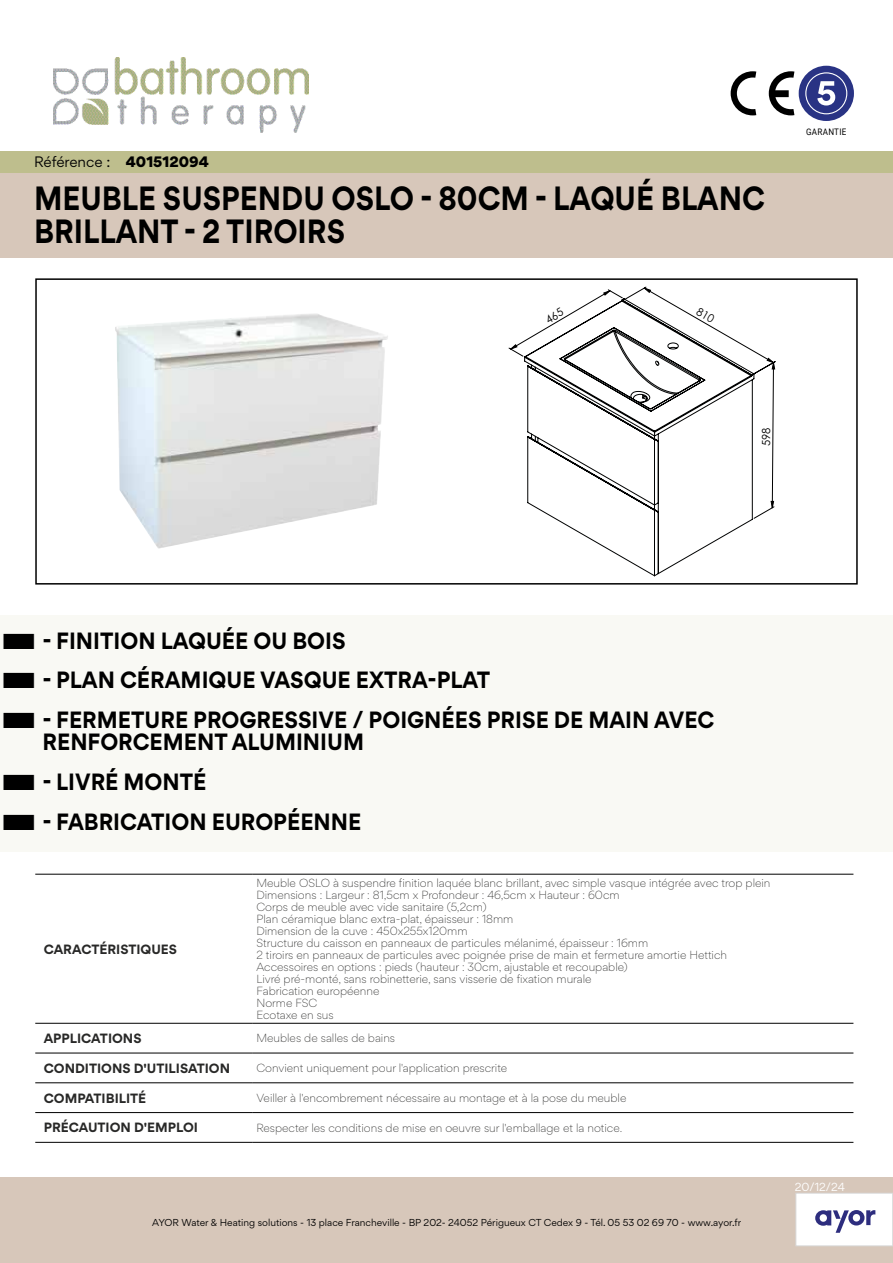
<style>
.page{position:relative;width:893px;height:1263px;background:#fff}
.page>*{position:absolute;margin:0;border:0;box-sizing:border-box;transform-origin:0 0}
.t1{font:700 30px/33px "Gordita";color:#000;scale:.9 1}
.t2{font:700 21px/22.5px "Gordita";color:#000;scale:.95 1}
.t3{font:13.5px "Gordita";letter-spacing:-.005em;color:#000}
.t4{font:700 12px "Gordita";color:#282827}
.t5{font:11.1px "Century Gothic";color:#000}
.t6{font:300 10.5px/12px "Gordita";color:#282827}
.t7{font:10.5px "Gordita";color:#fff}
.t8{font:9px "Gordita";color:#000}
.t9{font:9px "Roboto";letter-spacing:.035em;color:#000;scale:.9 1}
.s1{font-weight:900}
</style>
<div class="page">
<svg style="left:509px;top:287px;width:266px;height:232px"></svg>
<svg style="left:644px;top:288px;width:6px;height:4px"></svg>
<svg style="left:511px;top:345px;width:6px;height:4px"></svg>
<svg style="left:604px;top:291px;width:6px;height:4px"></svg>
<svg style="left:771px;top:501px;width:2px;height:7px"></svg>
<svg style="left:767px;top:358px;width:8px;height:11px"></svg>
<svg style="left:524px;top:298px;width:231px;height:279px"></svg>
<div style="left:0;top:172px;width:893px;height:85px;background:#d7c7ba"></div>
<div style="left:0;top:1178px;width:893px;height:85px;background:#d7c7ba"></div>
<div style="left:796px;top:1193px;width:97px;height:53px;background:#fff"></div>
<div style="left:795px;top:1193px;width:98px;height:53px;border:1px solid #dadada"></div>
<img style="left:115px;top:313px;width:273px;height:236px">
<hr style="left:35px;top:874px;width:217px;height:1px;background:#000">
<hr style="left:252px;top:874px;width:601px;height:1px;background:#000">
<hr style="left:35px;top:1023px;width:217px;height:1px;background:#000">
<hr style="left:252px;top:1023px;width:601px;height:1px;background:#000">
<hr style="left:35px;top:1053px;width:217px;height:1px;background:#000">
<hr style="left:252px;top:1053px;width:601px;height:1px;background:#000">
<hr style="left:35px;top:1082px;width:217px;height:1px;background:#000">
<hr style="left:252px;top:1082px;width:601px;height:1px;background:#000">
<hr style="left:35px;top:1112px;width:217px;height:1px;background:#000">
<hr style="left:252px;top:1112px;width:601px;height:1px;background:#000">
<hr style="left:35px;top:1142px;width:217px;height:1px;background:#000">
<hr style="left:252px;top:1142px;width:601px;height:1px;background:#000">
<svg style="left:731px;top:71px;width:25px;height:44px"></svg>
<svg style="left:769px;top:71px;width:25px;height:44px"></svg>
<div style="left:799px;top:66px;width:55px;height:55px;background:#293384;border-radius:50%"></div>
<svg style="left:805px;top:72px;width:42px;height:42px"></svg>
<div style="left:35px;top:278px;width:823px;height:307px;border:2px solid #000"></div>
<div style="left:0;top:615px;width:893px;height:56px;background:#f9f9f4"></div>
<div style="left:0;top:654px;width:893px;height:57px;background:#f9f9f4"></div>
<div style="left:0;top:694px;width:893px;height:79px;background:#f9f9f4"></div>
<div style="left:0;top:756px;width:893px;height:56px;background:#f9f9f4"></div>
<div style="left:0;top:795px;width:893px;height:57px;background:#f9f9f4"></div>
<svg style="left:815px;top:1210px;width:60px;height:23px"></svg>
<img style="left:53px;top:57px;width:256px;height:75px">
<div style="left:0;top:151px;width:893px;height:21px;background:#bebe8d"></div>
<svg style="left:696px;top:307px;width:19px;height:16px"></svg>
<svg style="left:544px;top:308px;width:20px;height:16px"></svg>
<p class="t3" style="left:34px;top:152px;width:176px">Référence : <span class="s1">401512094</span></p>
<h1 class="t1" style="left:34px;top:182px;width:814px">MEUBLE SUSPENDU OSLO - 80CM - LAQUÉ BLANC<br>BRILLANT - 2 TIROIRS</h1>
<p class="t9" style="left:806px;top:125px;width:46px">GARANTIE</p>
<p class="t5" style="left:758px;top:446px;width:20px;rotate:-90deg">895</p>
<h2 class="t2" style="left:43px;top:629px;width:321px">- FINITION LAQUÉE OU BOIS</h2>
<h2 class="t2" style="left:43px;top:669px;width:473px">- PLAN CÉRAMIQUE VASQUE EXTRA-PLAT</h2>
<h2 class="t2" style="left:43px;top:708px;width:708px">- FERMETURE PROGRESSIVE / POIGNÉES PRISE DE MAIN AVEC<br>RENFORCEMENT ALUMINIUM</h2>
<h2 class="t2" style="left:43px;top:770px;width:174px">- LIVRÉ MONTÉ</h2>
<h2 class="t2" style="left:43px;top:810px;width:337px">- FABRICATION EUROPÉENNE</h2>
<p class="t4" style="left:44px;top:939px;width:135px">CARACTÉRISTIQUES</p>
<p class="t6" style="left:256px;top:876px;width:516px">Meuble OSLO à suspendre finition laquée blanc brillant, avec simple vasque intégrée avec trop plein Dimensions : Largeur : 81,5cm x Profondeur : 46,5cm x Hauteur : 60cm<br>Corps de meuble avec vide sanitaire (5,2cm)<br>Plan céramique blanc extra-plat, épaisseur : 18mm<br>Dimension de la cuve : 450x255x120mm<br>Structure du caisson en panneaux de particules mélanimé, épaisseur : 16mm<br>2 tiroirs en panneaux de particules avec poignée prise de main et fermeture amortie Hettich Accessoires en options : pieds (hauteur : 30cm, ajustable et recoupable)<br>Livré pré-monté, sans robinetterie, sans visserie de fixation murale<br>Fabrication européenne<br>Norme FSC<br>Ecotaxe en sus</p>
<p class="t4" style="left:44px;top:1029px;width:99px">APPLICATIONS</p>
<p class="t6" style="left:256px;top:1032px;width:140px">Meubles de salles de bains</p>
<p class="t4" style="left:44px;top:1058px;width:188px">CONDITIONS D'UTILISATION</p>
<p class="t6" style="left:256px;top:1062px;width:252px">Convient uniquement pour l'application prescrite</p>
<p class="t4" style="left:44px;top:1088px;width:104px">COMPATIBILITÉ</p>
<p class="t6" style="left:256px;top:1091px;width:371px">Veiller à l'encombrement nécessaire au montage et à la pose du meuble</p>
<p class="t4" style="left:44px;top:1118px;width:156px">PRÉCAUTION D'EMPLOI</p>
<p class="t6" style="left:256px;top:1121px;width:367px">Respecter les conditions de mise en oeuvre sur l'emballage et la notice.</p>
<p class="t8" style="left:152px;top:1216px;width:590px">AYOR Water &amp; Heating solutions - 13 place Francheville - BP 202- 24052 Périgueux CT Cedex 9 - Tél. 05 53 02 69 70 - www.ayor.fr</p>
<p class="t7" style="left:795px;top:1179px;width:52px">20/12/24</p>
</div>
